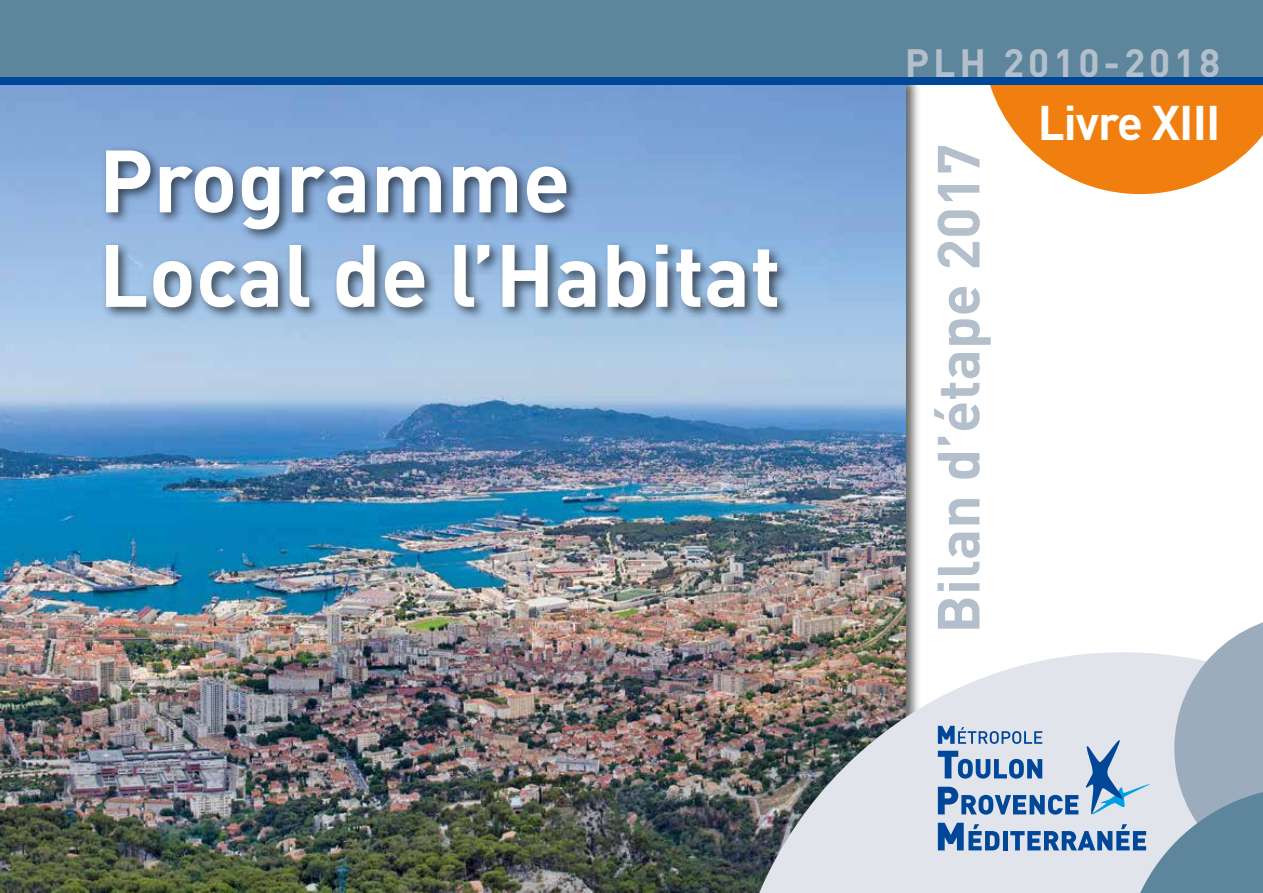
<style>
.page{position:relative;width:1263px;height:893px;background:#fff}
.page>*{position:absolute;margin:0;border:0;box-sizing:border-box;transform-origin:0 0}
.t1{font:700 86.85px/94.5px "DIN";color:#fff}
.t2{font:700 58.5px "DIN";color:#b4bfcc}
.t3{font:700 48px "DIN";letter-spacing:-.02em;color:#fff}
.t4{font:700 39px "DIN";letter-spacing:.1em;color:#b4bfcc}
</style>
<div class="page">
<img style="left:0;top:85px;width:906px;height:808px">
<svg style="left:990px;top:85px;width:273px;height:109px;fill:#f07f0f"></svg>
<div style="left:0;top:0;width:1263px;height:85px;background:#5d859c"></div>
<div style="left:102px;top:145px;width:689px;height:176px;background:#000;opacity:.6"></div>
<img style="left:728px;top:652px;width:210px;height:241px">
<div style="left:0;top:77px;width:1263px;height:8px;background:#004799"></div>
<svg style="left:938px;top:622px;width:325px;height:271px"></svg>
<p class="t1" style="left:99px;top:134px;width:684px">Programme<br>Local de l’Habitat</p>
<p class="t4" style="left:905px;top:39px;width:317px">PLH 2010-2018</p>
<p class="t2" style="left:923px;top:633px;width:491px;rotate:-90deg">Bilan d’étape 2017</p>
<p class="t3" style="left:1038px;top:94px;width:184px">Livre XIII</p>
</div>
